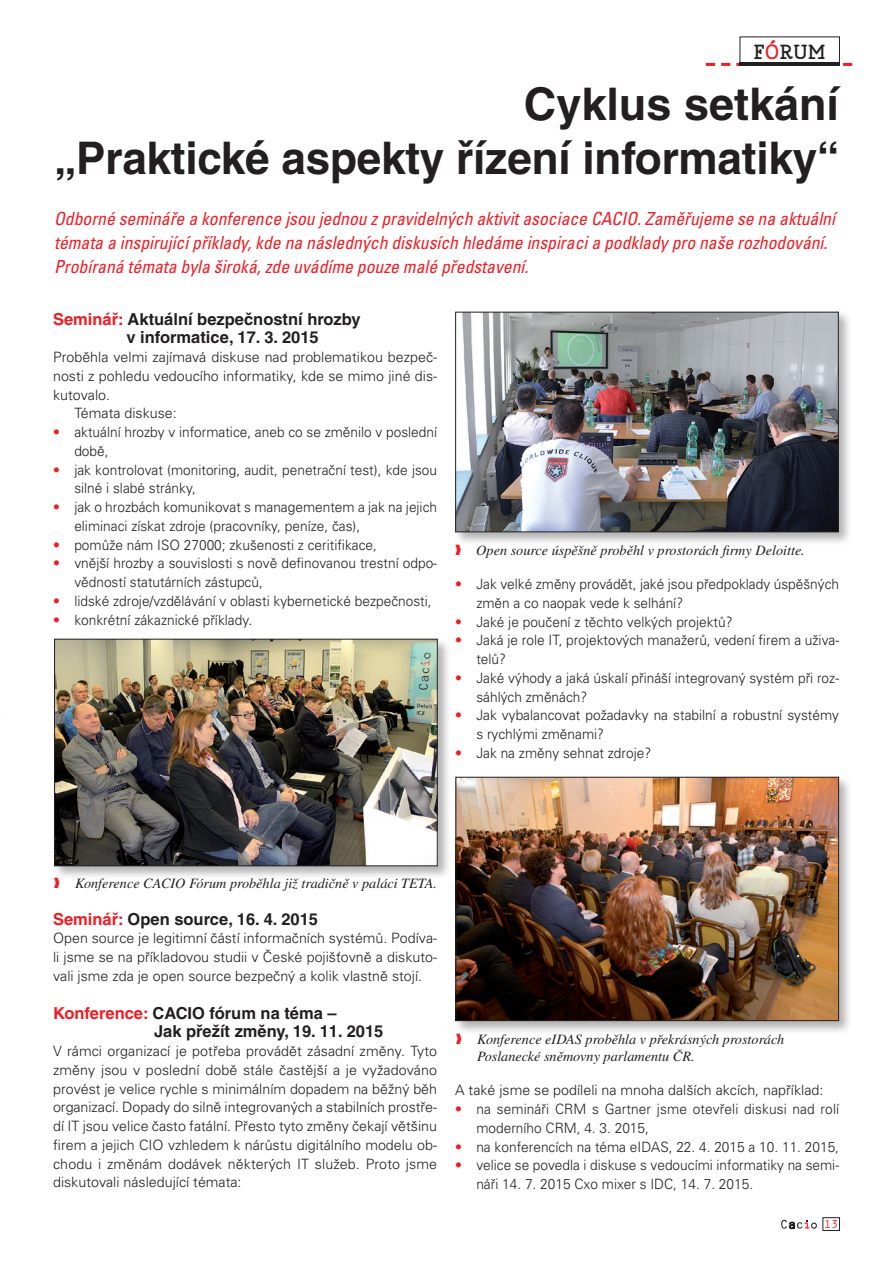
<style>
.page{position:relative;width:893px;height:1263px;background:#fff}
.page>*{position:absolute;margin:0;border:0;box-sizing:border-box;transform-origin:0 0}
.titulek{font:700 45px/54px "Helvetica CE";letter-spacing:-.005em;color:#231f20;text-align:right}
.Perex{font:italic condensed 18px/24px "Univers CE";color:#ee1d23}
.t1{font:700 18px "Happy Phantom";letter-spacing:.03em;color:#231f20;scale:1.1 1}
.mezititulek{font:700 16.5px/18.8px "Helvetica CE";color:#231f20}
.výčet{font:300 14.25px/18.8px "Univers CE";color:#231f20;scale:.96 1}
.text{font:300 14.25px/18.8px "Univers CE";color:#231f20;text-align:justify}
.t2{font:italic 14.25px/17.1px "Times CE";color:#231f20}
.t3{font:12px "Orator Std";color:#ee1d23}
.s1{color:#ee1d23}
</style>
<div class="page">
<svg style="left:781px;top:1220px;width:36px;height:9px"></svg>
<div style="left:740px;top:37px;width:100px;height:27px;border:1px solid #231f20"></div>
<svg style="left:706px;top:63px;width:146px;height:3px"></svg>
<div style="left:822px;top:1217px;width:18px;height:14px;border:1px solid #231f20"></div>
<hr style="left:740px;top:63px;width:100px;height:3px;background:#231f20">
<div style="left:453px;top:775px;width:400px;height:260px;background:#231f20;opacity:.35"></div>
<img style="left:458px;top:779px;width:379px;height:240px">
<div style="left:456px;top:777px;width:383px;height:244px;border:1px solid #231f20"></div>
<div style="left:453px;top:310px;width:400px;height:236px;background:#231f20;opacity:.35"></div>
<img style="left:457px;top:314px;width:379px;height:216px">
<div style="left:455px;top:312px;width:383px;height:220px;border:1px solid #231f20"></div>
<div style="left:52px;top:637px;width:400px;height:243px;background:#231f20;opacity:.35"></div>
<img style="left:56px;top:641px;width:379px;height:223px">
<div style="left:54px;top:639px;width:383px;height:227px;border:1px solid #231f20"></div>
<p class="t1" style="left:754px;top:39px;width:67px">F<span class="s1">Ó</span>RUM</p>
<p class="titulek" style="left:54px;top:77px;width:786px">Cyklus setkání<br>„Praktické aspekty řízení informatiky“</p>
<p class="Perex" style="left:54px;top:207px;width:782px">Odborné semináře a konference jsou jednou z pravidelných aktivit asociace CACIO. Zaměřujeme se na aktuální témata a inspirující příklady, kde na následných diskusích hledáme inspiraci a podklady pro naše rozhodování.<br>Probíraná témata byla široká, zde uvádíme pouze malé představení.</p>
<p class="mezititulek" style="left:126px;top:309px;width:236px;text-indent:-73px"><span class="s1">Seminář:</span> Aktuální bezpečnostní hrozby v informatice, 17. 3. 2015</p>
<p class="text" style="left:53px;top:348px;width:385px">Proběhla velmi zajímavá diskuse nad problematikou bezpeč&shy;nosti z pohledu vedoucího informatiky, kde se mimo jiné dis&shy;kutovalo.</p>
<p class="text" style="left:74px;top:404px;width:104px">Témata diskuse:</p>
<p class="výčet" style="left:74px;top:423px;width:379px;text-indent:-21px"><span class="s1">•</span> aktuální hrozby v informatice, aneb co se změnilo v poslední době,</p>
<p class="výčet" style="left:74px;top:460px;width:379px;text-indent:-21px"><span class="s1">•</span> jak kontrolovat (monitoring, audit, penetrační test), kde jsou silné i slabé stránky,</p>
<p class="výčet" style="left:74px;top:498px;width:379px;text-indent:-21px"><span class="s1">•</span> jak o hrozbách komunikovat s managementem a jak na jejich eliminaci získat zdroje (pracovníky, peníze, čas),</p>
<p class="výčet" style="left:53px;top:535px;width:339px"><span class="s1">•</span> pomůže nám ISO 27000; zkušenosti z ceritifikace,</p>
<p class="výčet" style="left:74px;top:554px;width:379px;text-indent:-21px"><span class="s1">•</span> vnější hrozby a souvislosti s nově definovanou trestní odpo&shy;vědností statutárních zástupců,</p>
<p class="výčet" style="left:53px;top:592px;width:396px"><span class="s1">•</span> lidské zdroje/vzdělávání v oblasti kybernetické bezpečnosti,</p>
<p class="výčet" style="left:53px;top:610px;width:209px"><span class="s1">•</span> konkrétní zákaznické příklady.</p>
<p class="t2" style="left:455px;top:541px;width:351px"><span class="s1">❱</span> Open source úspěšně proběhl v prostorách firmy Deloitte.</p>
<p class="výčet" style="left:476px;top:575px;width:379px;text-indent:-21px"><span class="s1">•</span> Jak velké změny provádět, jaké jsou předpoklady úspěšných změn a co naopak vede k selhání?</p>
<p class="výčet" style="left:455px;top:612px;width:291px"><span class="s1">•</span> Jaké je poučení z těchto velkých projektů?</p>
<p class="výčet" style="left:476px;top:631px;width:379px;text-indent:-21px"><span class="s1">•</span> Jaká je role IT, projektových manažerů, vedení firem a uživa&shy;telů?</p>
<p class="výčet" style="left:476px;top:669px;width:379px;text-indent:-21px"><span class="s1">•</span> Jaké výhody a jaká úskalí přináší integrovaný systém při roz&shy;sáhlých změnách?</p>
<p class="výčet" style="left:476px;top:706px;width:379px;text-indent:-21px"><span class="s1">•</span> Jak vybalancovat požadavky na stabilní a robustní systémy s rychlými změnami?</p>
<p class="výčet" style="left:455px;top:744px;width:206px"><span class="s1">•</span> Jak na změny sehnat zdroje?</p>
<p class="t2" style="left:54px;top:875px;width:385px"><span class="s1">❱</span> Konference CACIO Fórum proběhla již tradičně v paláci TETA.</p>
<p class="mezititulek" style="left:53px;top:909px;width:266px"><span class="s1">Seminář:</span> Open source, 16. 4. 2015</p>
<p class="text" style="left:53px;top:929px;width:385px">Open source je legitimní částí informačních systémů. Podíva&shy;li jsme se na příkladovou studii v České pojišťovně a diskuto&shy;vali jsme zda je open source bezpečný a kolik vlastně stojí.</p>
<p class="mezititulek" style="left:154px;top:1003px;width:231px;text-indent:-101px"><span class="s1">Konference:</span> CACIO fórum na téma –<br>Jak přežít změny, 19. 11. 2015</p>
<p class="text" style="left:53px;top:1042px;width:386px">V rámci organizací je potřeba provádět zásadní změny. Tyto změny jsou v poslední době stále častější a je vyžadováno provést je velice rychle s minimálním dopadem na běžný běh organizací. Dopady do silně integrovaných a stabilních prostře&shy;dí IT jsou velice často fatální. Přesto tyto změny čekají většinu firem a jejich CIO vzhledem k nárůstu digitálního modelu ob&shy;chodu i změnám dodávek některých IT služeb. Proto jsme diskutovali následující témata:</p>
<p class="t2" style="left:477px;top:1030px;width:309px;text-indent:-21px"><span class="s1">❱</span> Konference eIDAS proběhla v překrásných prostorách<br>Poslanecké sněmovny parlamentu ČR.</p>
<p class="text" style="left:455px;top:1081px;width:370px">A také jsme se podíleli na mnoha dalších akcích, například:</p>
<p class="výčet" style="left:476px;top:1100px;width:379px;text-indent:-21px"><span class="s1">•</span> na semináři CRM s Gartner jsme otevřeli diskusi nad rolí moderního CRM, 4. 3. 2015,</p>
<p class="výčet" style="left:455px;top:1137px;width:401px"><span class="s1">•</span> na konferencích na téma eIDAS, 22. 4. 2015 a 10. 11. 2015,</p>
<p class="výčet" style="left:476px;top:1156px;width:379px;text-indent:-21px"><span class="s1">•</span> velice se povedla i diskuse s vedoucími informatiky na semi&shy;náři 14. 7. 2015 Cxo mixer s IDC, 14. 7. 2015.</p>
<p class="t3" style="left:824px;top:1215px;width:16px">13</p>
</div>
